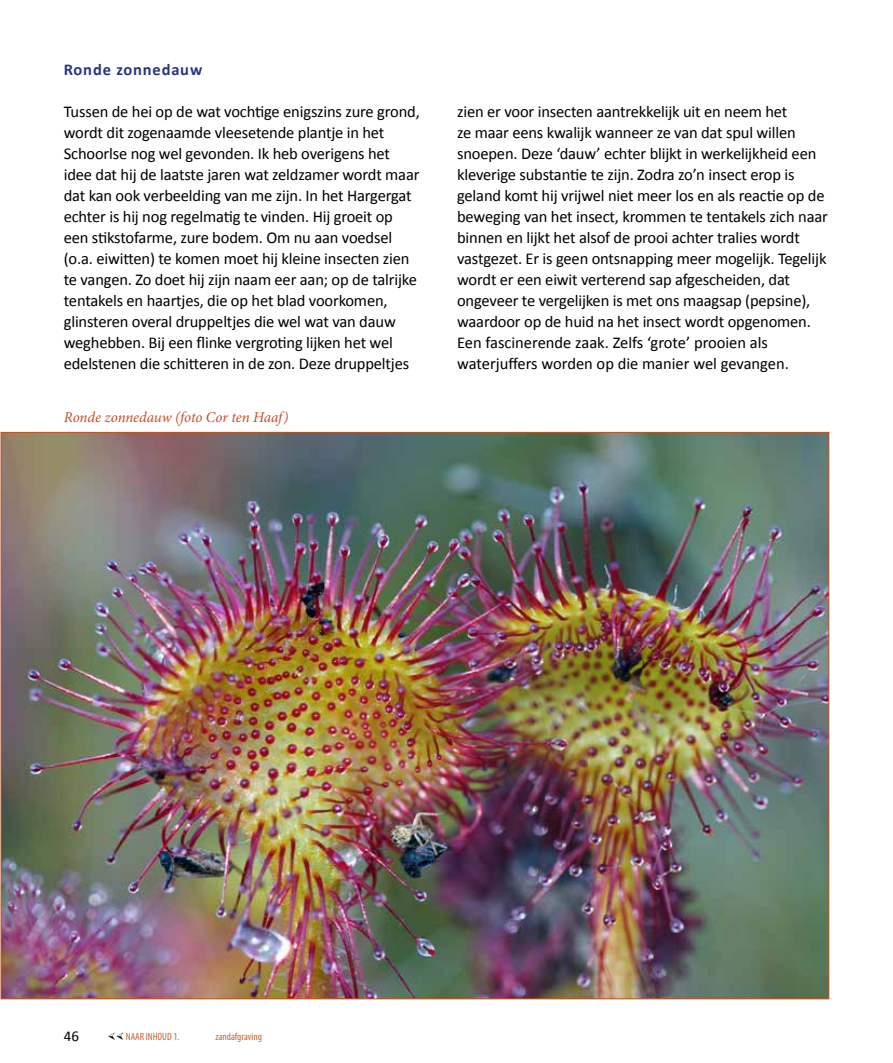
<style>
.page{position:relative;width:893px;height:1063px;background:#fff}
.page>*{position:absolute;margin:0;border:0;box-sizing:border-box;transform-origin:0 0}
.t1{font:16.5px/21px "Calibri";letter-spacing:-.01em;color:#000}
.t2{font:700 16.5px "Calibri";letter-spacing:.05em;color:#283583}
.t3{font:italic 15px "Minion Pro";letter-spacing:-.01em;color:#c74d28}
.t4{font:15px "Calibri";color:#000}
.t5{font:condensed 10.5px "Myriad Pro";color:#c76432}
</style>
<div class="page">
<img style="left:3px;top:434px;width:824px;height:563px">
<p class="t2" style="left:64px;top:59px;width:140px">Ronde zonnedauw</p>
<p class="t1" style="left:64px;top:100px;width:357px">Tussen de hei op de wat vochtige enigszins zure grond, wordt dit zogenaamde vleesetende plantje in het Schoorlse nog wel gevonden. Ik heb overigens het idee dat hij de laatste jaren wat zeldzamer wordt maar dat kan ook verbeelding van me zijn. In het Hargergat echter is hij nog regelmatig te vinden. Hij groeit op een stikstofarme, zure bodem. Om nu aan voedsel (o.a. eiwitten) te komen moet hij kleine insecten zien te vangen. Zo doet hij zijn naam eer aan; op de talrijke tentakels en haartjes, die op het blad voorkomen, glinsteren overal druppeltjes die wel wat van dauw weghebben. Bij een flinke vergroting lijken het wel edelstenen die schitteren in de zon. Deze druppeltjes</p>
<p class="t3" style="left:64px;top:408px;width:226px">Ronde zonnedauw (foto Cor ten Haaf)</p>
<p class="t1" style="left:457px;top:100px;width:372px">zien er voor insecten aantrekkelijk uit en neem het<br>ze maar eens kwalijk wanneer ze van dat spul willen snoepen. Deze ‘dauw’ echter blijkt in werkelijkheid een kleverige substantie te zijn. Zodra zo’n insect erop is geland komt hij vrijwel niet meer los en als reactie op de beweging van het insect, krommen te tentakels zich naar binnen en lijkt het alsof de prooi achter tralies wordt vastgezet. Er is geen ontsnapping meer mogelijk. Tegelijk wordt er een eiwit verterend sap afgescheiden, dat ongeveer te vergelijken is met ons maagsap (pepsine), waardoor op de huid na het insect wordt opgenomen.<br>Een fascinerende zaak. Zelfs ‘grote’ prooien als waterjuffers worden op die manier wel gevangen.</p>
<p class="t4" style="left:64px;top:1027px;width:17px">46</p>
<p class="t5" style="left:126px;top:1031px;width:55px">NAAR INHOUD 1.</p>
<p class="t5" style="left:215px;top:1031px;width:48px">zandafgraving</p>
</div>
